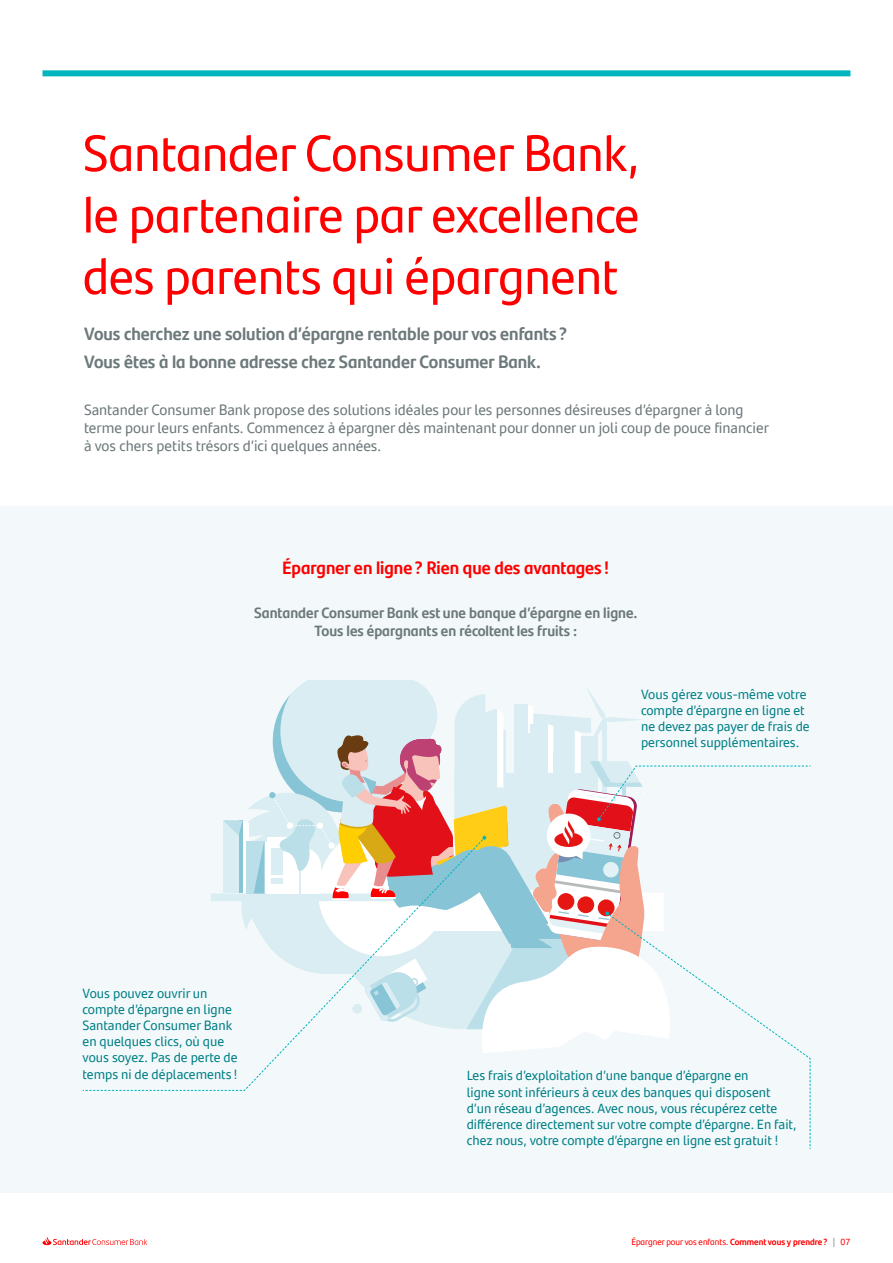
<style>
.page{position:relative;width:893px;height:1263px;background:#fff}
.page>*{position:absolute;margin:0;border:0;box-sizing:border-box;transform-origin:0 0}
.t1{font:51px/61.5px "Santander Headline";color:#f00;text-align:justify}
.t2{font:700 18px/28.5px "Santander Headline";color:#6c787a}
.t3{font:700 18px "Santander Headline";color:#f00}
.t4{font:15px/18px "Santander Text";color:#6c787a}
.t5{font:700 15px/18px "Santander Headline";color:#6c787a;text-align:center}
.t6{font:13.5px/16.2px "Santander Text";color:#007f85}
.t7{font:9px "Santander Headline";color:#f00}
.s1{font-weight:700}
.s2{color:#6c787a}
</style>
<div class="page">
<svg style="left:43px;top:1237px;width:104px;height:8px"></svg>
<div style="left:0;top:506px;width:893px;height:687px;background:#f3f9fb"></div>
<div style="left:43px;top:70px;width:807px;height:6px;background:#00b5be"></div>
<svg style="left:86px;top:680px;width:725px;height:466px"></svg>
<h1 class="t1" style="left:83px;top:120px;width:558px">Santander Consumer Bank, le partenaire par excellence des parents qui épargnent</h1>
<h2 class="t2" style="left:84px;top:318px;width:485px">Vous cherchez une solution d’épargne rentable pour vos enfants ?<br>Vous êtes à la bonne adresse chez Santander Consumer Bank.</h2>
<p class="t4" style="left:84px;top:400px;width:686px">Santander Consumer Bank propose des solutions idéales pour les personnes désireuses d’épargner à long terme pour leurs enfants. Commencez à épargner dès maintenant pour donner un joli coup de pouce financier à vos chers petits trésors d’ici quelques années.</p>
<h2 class="t3" style="left:282px;top:553px;width:329px">Épargner en ligne? Rien que des avantages !</h2>
<p class="t5" style="left:254px;top:603px;width:385px">Santander Consumer Bank est une banque d’épargne en ligne.<br>Tous les épargnants en récoltent les fruits :</p>
<p class="t6" style="left:83px;top:984px;width:157px">Vous pouvez ouvrir un compte d’épargne en ligne<br>Santander Consumer Bank en quelques clics, où que vous soyez. Pas de perte de temps ni de déplacements !</p>
<p class="t6" style="left:641px;top:685px;width:170px">Vous gérez vous-même votre compte d’épargne en ligne et ne devez pas payer de frais de personnel supplémentaires.</p>
<p class="t6" style="left:467px;top:1067px;width:331px">Les frais d’exploitation d’une banque d’épargne en<br>ligne sont inférieurs à ceux des banques qui disposent d’un réseau d’agences. Avec nous, vous récupérez cette différence directement sur votre compte d’épargne. En fait, chez nous, votre compte d’épargne en ligne est gratuit !</p>
<p class="t7" style="left:631px;top:1235px;width:220px">Épargner pour vos enfants. <span class="s1">Comment vous y prendre?</span> <span class="s2">|</span> 07</p>
</div>
